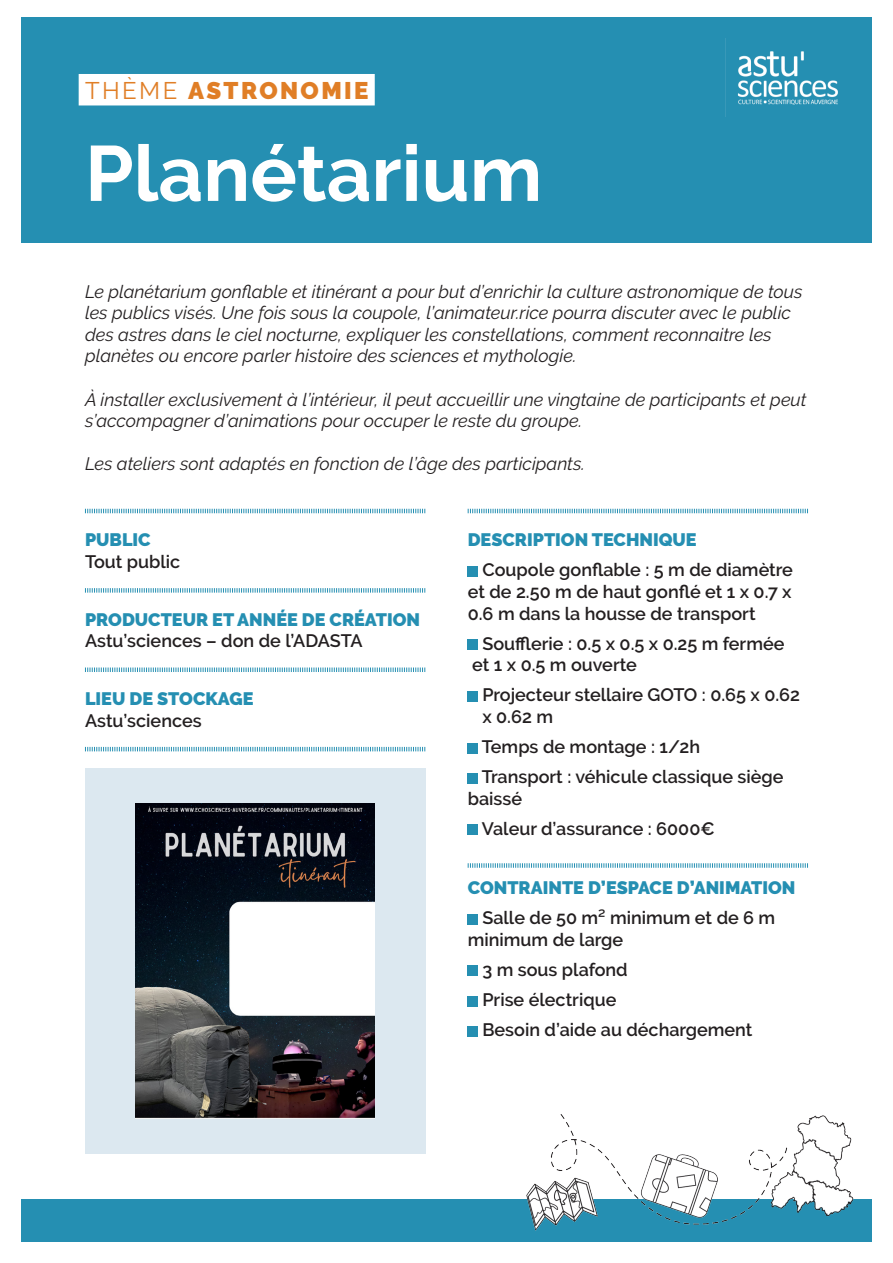
<style>
.page{position:relative;width:893px;height:1263px;background:#fff}
.page>*{position:absolute;margin:0;border:0;box-sizing:border-box;transform-origin:0 0}
.t1{font:700 78px "Raleway";color:#fff}
.t2{font:900 24px "Raleway";letter-spacing:.1em;color:#e07e26}
.t3{font:italic 18px/21.6px "Raleway";color:#231f20}
.t4{font:600 18px/21.6px "Raleway";color:#231f20}
.t5{font:900 18px "Raleway";color:#258fb2}
.s1{font-weight:400}
</style>
<div class="page">
<div style="left:21px;top:17px;width:851px;height:225px;background:#258fb2"></div>
<div style="left:21px;top:1199px;width:851px;height:43px;background:#258fb2"></div>
<div style="left:468px;top:566px;width:10px;height:10px;background:#258fb2"></div>
<div style="left:468px;top:639px;width:10px;height:11px;background:#258fb2"></div>
<div style="left:468px;top:691px;width:10px;height:10px;background:#258fb2"></div>
<div style="left:468px;top:743px;width:10px;height:10px;background:#258fb2"></div>
<div style="left:468px;top:773px;width:10px;height:10px;background:#258fb2"></div>
<div style="left:468px;top:825px;width:10px;height:10px;background:#258fb2"></div>
<div style="left:79px;top:74px;width:296px;height:31px;background:#fff"></div>
<svg style="left:85px;top:509px;width:340px;height:4px"></svg>
<svg style="left:468px;top:509px;width:340px;height:4px"></svg>
<svg style="left:468px;top:863px;width:340px;height:5px"></svg>
<svg style="left:85px;top:588px;width:340px;height:5px"></svg>
<svg style="left:85px;top:667px;width:340px;height:5px"></svg>
<svg style="left:85px;top:747px;width:340px;height:4px"></svg>
<div style="left:85px;top:767px;width:340px;height:386px;background:#dce8f0"></div>
<img style="left:136px;top:803px;width:239px;height:315px">
<img style="left:725px;top:38px;width:113px;height:78px">
<img style="left:526px;top:1114px;width:328px;height:117px">
<div style="left:468px;top:914px;width:10px;height:10px;background:#258fb2"></div>
<div style="left:468px;top:966px;width:10px;height:10px;background:#258fb2"></div>
<div style="left:468px;top:996px;width:10px;height:10px;background:#258fb2"></div>
<div style="left:468px;top:1026px;width:10px;height:10px;background:#258fb2"></div>
<p class="t2" style="left:85px;top:77px;width:285px"><span class="s1">THÈME</span> ASTRONOMIE</p>
<p class="t1" style="left:85px;top:129px;width:459px">Planétarium</p>
<p class="t3" style="left:85px;top:280px;width:719px">Le planétarium gonflable et itinérant a pour but d’enrichir la culture astronomique de tous les publics visés. Une fois sous la coupole, l’animateur.rice pourra discuter avec le public des astres dans le ciel nocturne, expliquer les constellations, comment reconnaitre les planètes ou encore parler histoire des sciences et mythologie.</p>
<p class="t3" style="left:85px;top:388px;width:723px">À installer exclusivement à l’intérieur, il peut accueillir une vingtaine de participants et peut s’accompagner d’animations pour occuper le reste du groupe.</p>
<p class="t3" style="left:85px;top:453px;width:501px">Les ateliers sont adaptés en fonction de l’âge des participants.</p>
<p class="t5" style="left:85px;top:530px;width:67px">PUBLIC</p>
<p class="t4" style="left:85px;top:551px;width:97px">Tout public</p>
<p class="t5" style="left:85px;top:609px;width:337px">PRODUCTEUR ET ANNÉE DE CRÉATION</p>
<p class="t4" style="left:85px;top:630px;width:279px">Astu’sciences – don de l’ADASTA</p>
<p class="t5" style="left:85px;top:688px;width:170px">LIEU DE STOCKAGE</p>
<p class="t4" style="left:85px;top:710px;width:118px">Astu’sciences</p>
<p class="t5" style="left:468px;top:530px;width:230px">DESCRIPTION TECHNIQUE</p>
<p class="t4" style="left:468px;top:559px;width:327px;text-align:justify;text-indent:15px">Coupole gonflable : 5 m de diamètre et de 2.50 m de haut gonflé et 1 x 0.7 x 0.6 m dans la housse de transport</p>
<p class="t4" style="left:482px;top:633px;width:304px">Soufflerie : 0.5 x 0.5 x 0.25 m fermée</p>
<p class="t4" style="left:472px;top:654px;width:166px">et 1 x 0.5 m ouverte</p>
<p class="t4" style="left:482px;top:684px;width:319px">Projecteur stellaire GOTO : 0.65 x 0.62 x 0.62 m</p>
<p class="t4" style="left:482px;top:736px;width:220px">Temps de montage : 1/2h</p>
<p class="t4" style="left:468px;top:766px;width:317px;text-indent:14px">Transport : véhicule classique siège baissé</p>
<p class="t4" style="left:482px;top:818px;width:234px">Valeur d’assurance : 6000€</p>
<p class="t5" style="left:468px;top:877px;width:329px">CONTRAINTE D’ESPACE D’ANIMATION</p>
<p class="t4" style="left:468px;top:907px;width:309px;text-indent:15px">Salle de 50 m² minimum et de 6 m minimum de large</p>
<p class="t4" style="left:482px;top:959px;width:147px">3 m sous plafond</p>
<p class="t4" style="left:482px;top:989px;width:135px">Prise électrique</p>
<p class="t4" style="left:482px;top:1019px;width:272px">Besoin d’aide au déchargement</p>
</div>
